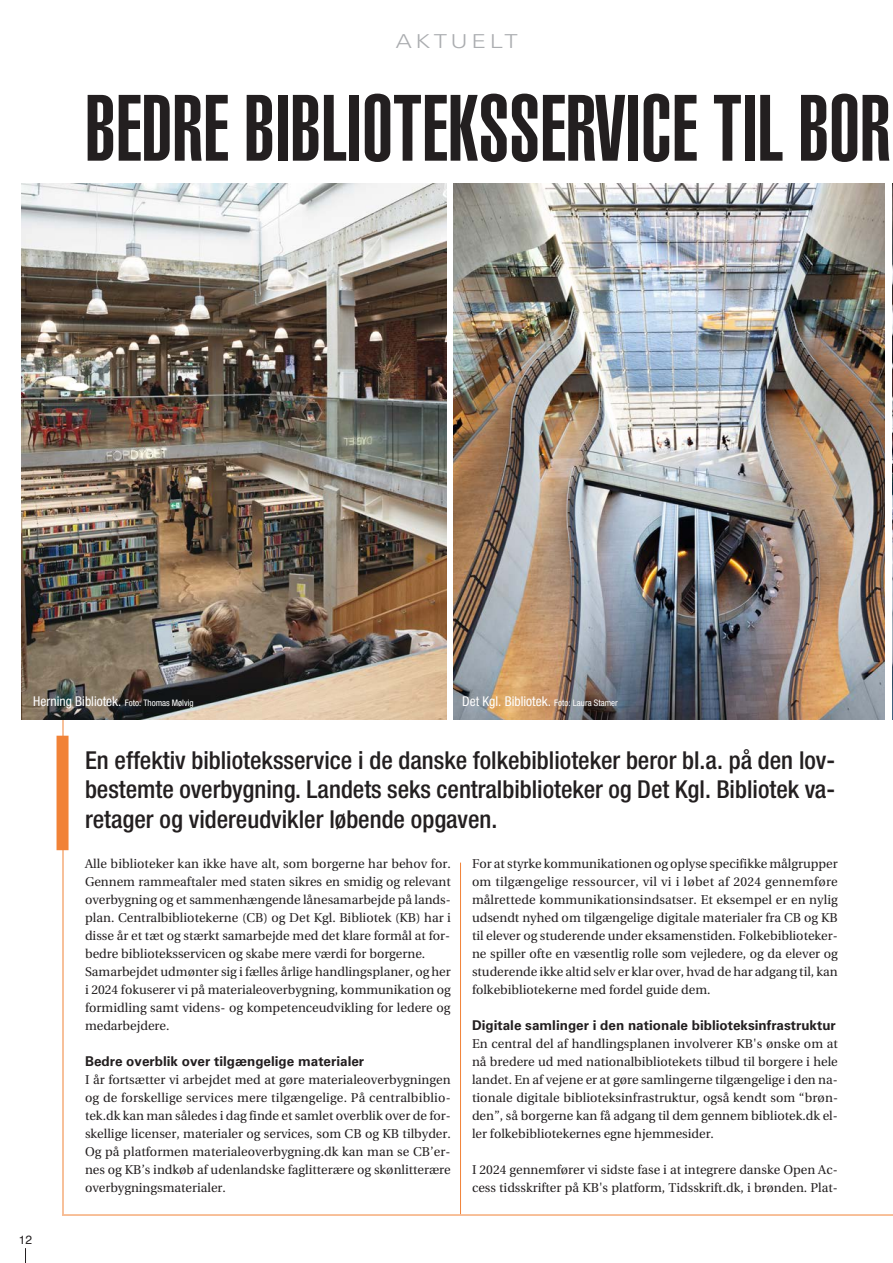
<style>
.page{position:relative;width:893px;height:1263px;background:#fff}
.page>*{position:absolute;margin:0;border:0;box-sizing:border-box;transform-origin:0 0}
.t1{font:92.4px "Helvetica LT Std Ultra Comp";color:#231f20}
.t2{font:500 condensed 24.75px/29.7px "Helvetica Neue LT Std";color:#231f20;text-align:justify}
.t3{font:300 19.2px "Univers LT Std";letter-spacing:.15em;color:#abadb0;scale:1.25 1}
.t4{font:700 13.5px "Univers LT Std";color:#231f20}
.t5{font:condensed 13.5px "Helvetica Neue LT Std";color:#fff}
.t6{font:12.75px/18px "Utopia";color:#231f20;text-align:justify}
.t7{font:12px "Helvetica";color:#231f20}
.s1{font-size:9px}
</style>
<div class="page">
<svg style="left:25px;top:1248px;width:1px;height:15px"></svg>
<hr style="left:63px;top:379px;width:1px;height:835px;background:#f18237">
<hr style="left:460px;top:862px;width:1px;height:352px;background:#f18237">
<hr style="left:62px;top:1215px;width:831px;height:1px;background:#f18237">
<div style="left:57px;top:736px;width:12px;height:114px;background:#f18237"></div>
<img style="left:453px;top:183px;width:431px;height:536px">
<img style="left:892px;top:183px;width:1px;height:536px">
<img style="left:21px;top:183px;width:425px;height:536px">
<h3 class="t3" style="left:396px;top:30px;width:99px">AKTUELT</h3>
<h1 class="t1" style="left:85px;top:75px;width:807px">BEDRE BIBLIOTEKSSERVICE TIL BOR</h1>
<p class="t5" style="left:33px;top:696px;width:162px">Herning Bibliotek. <span class="s1">Foto: Thomas Mølvig</span></p>
<p class="t5" style="left:462px;top:696px;width:157px">Det Kgl. Bibliotek. <span class="s1">Foto: Laura Stamer</span></p>
<h2 class="t2" style="left:85px;top:747px;width:751px">En effektiv biblioteksservice i de danske folkebiblioteker beror bl.a. på den lov&shy;bestemte overbygning. Landets seks centralbiblioteker og Det Kgl. Bibliotek va&shy;retager og videreudvikler løbende opgaven.</h2>
<p class="t7" style="left:19px;top:1230px;width:15px">12</p>
<p class="t6" style="left:85px;top:855px;width:367px;text-align:left">Alle biblioteker kan ikke have alt, som borgerne har behov for.<br>Gennem rammeaftaler med staten sikres en smidig og relevant overbygning og et sammenhængende lånesamarbejde på lands&shy;plan. Centralbibliotekerne (CB) og Det Kgl. Bibliotek (KB) har i disse år et tæt og stærkt samarbejde med det klare formål at for&shy;bedre biblioteksservicen og skabe mere værdi for borgerne.<br>Samarbejdet udmønter sig i fælles årlige handlingsplaner, og her i 2024 fokuserer vi på materialeoverbygning, kommunikation og formidling samt videns- og kompetenceudvikling for ledere og medarbejdere.</p>
<p class="t4" style="left:85px;top:1056px;width:281px">Bedre overblik over tilgængelige materialer</p>
<p class="t6" style="left:85px;top:1071px;width:367px">I år fortsætter vi arbejdet med at gøre materialeoverbygningen og de forskellige services mere tilgængelige. På centralbiblio&shy;tek.dk kan man således i dag finde et samlet overblik over de for&shy;skellige licenser, materialer og services, som CB og KB tilbyder.<br>Og på platformen materialeoverbygning.dk kan man se CB’er&shy;nes og KB’s indkøb af udenlandske faglitterære og skønlitterære overbygningsmaterialer.</p>
<p class="t6" style="left:472px;top:855px;width:367px">For at styrke kommunikationen og oplyse specifikke målgrupper om tilgængelige ressourcer, vil vi i løbet af 2024 gennemføre målrettede kommunikationsindsatser. Et eksempel er en nylig udsendt nyhed om tilgængelige digitale materialer fra CB og KB til elever og studerende under eksamenstiden. Folkebiblioteker&shy;ne spiller ofte en væsentlig rolle som vejledere, og da elever og studerende ikke altid selv er klar over, hvad de har adgang til, kan folkebibliotekerne med fordel guide dem.</p>
<p class="t4" style="left:472px;top:1020px;width:365px">Digitale samlinger i den nationale biblioteksinfrastruktur</p>
<p class="t6" style="left:472px;top:1035px;width:367px">En central del af handlingsplanen involverer KB's ønske om at nå bredere ud med nationalbibliotekets tilbud til borgere i hele landet. En af vejene er at gøre samlingerne tilgængelige i den na&shy;tionale digitale biblioteksinfrastruktur, også kendt som “brøn&shy;den”, så borgerne kan få adgang til dem gennem bibliotek.dk el&shy;ler folkebibliotekernes egne hjemmesider.</p>
<p class="t6" style="left:472px;top:1161px;width:367px">I 2024 gennemfører vi sidste fase i at integrere danske Open Ac&shy;cess tidsskrifter på KB's platform, Tidsskrift.dk, i brønden. Plat-</p>
</div>
